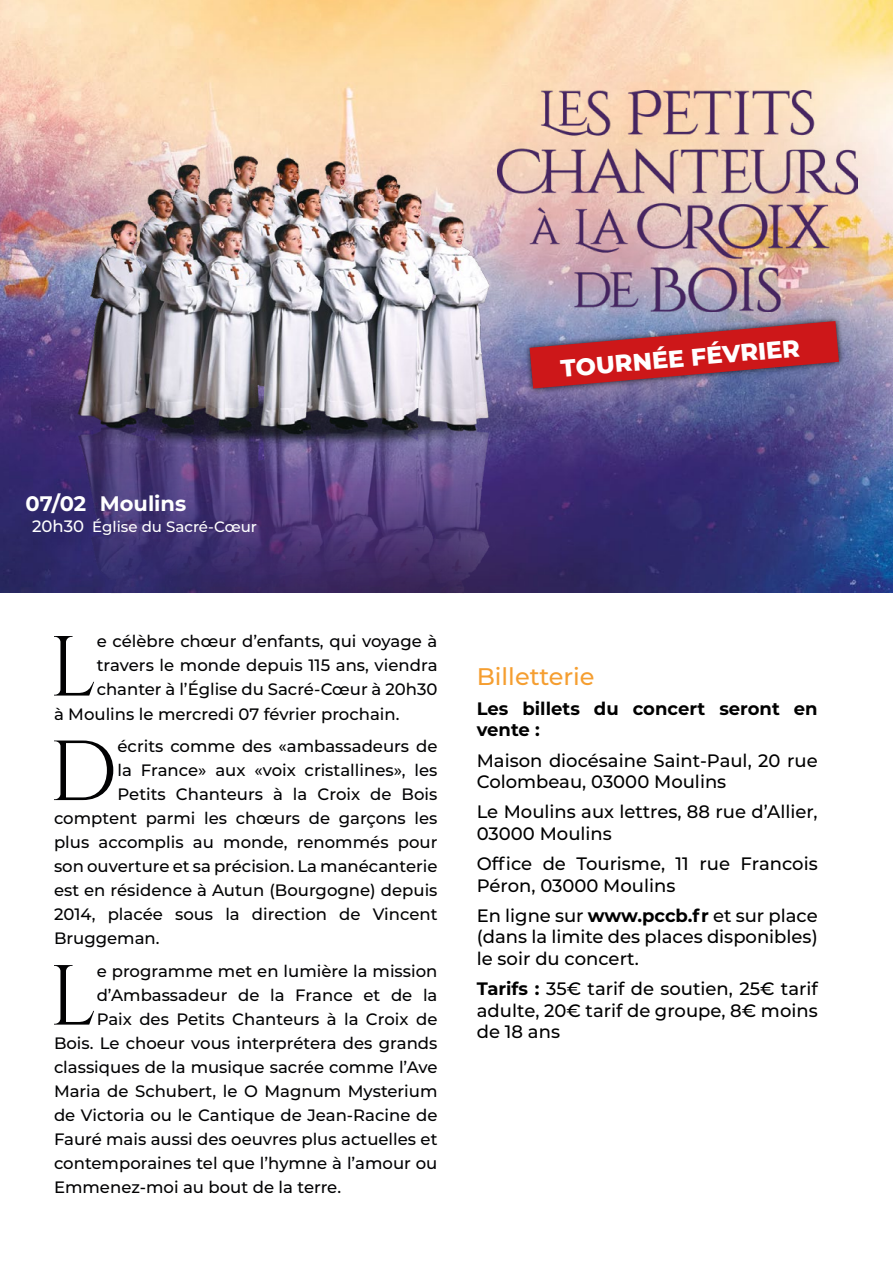
<style>
.page{position:relative;width:893px;height:1263px;background:#fff}
.page>*{position:absolute;margin:0;border:0;box-sizing:border-box;transform-origin:0 0}
.t1{font:85.05px "Cinzel";color:#020203}
.t2{font:800 24px "Montserrat";color:#fff}
.t3{font:500 24px "Montserrat";color:#f59e30}
.t4{font:700 21px "Montserrat";color:#fff}
.t5{font:500 18px/21.6px "Montserrat";color:#000}
.t6{font:700 18px/21.6px "Montserrat";color:#000}
.t7{font:500 16.5px "Montserrat";color:#020203}
.t8{font:500 15px "Montserrat";color:#fff}
.s1{font-size:16.5px}
.s2{font-weight:700}
</style>
<div class="page">
<img style="left:0;top:0;width:893px;height:592px">
<img style="left:32px;top:156px;width:516px;height:437px">
<img style="left:497px;top:90px;width:361px;height:222px">
<div style="left:523px;top:315px;width:322px;height:80px;background:#000;opacity:.75"></div>
<svg style="left:530px;top:321px;width:309px;height:67px;background:#a83d4f"></svg>
<h2 class="t2" style="left:559px;top:351px;width:241px;rotate:-5deg">TOURNÉE FÉVRIER</h2>
<p class="t4" style="left:26px;top:488px;width:162px">07/02 Moulins</p>
<p class="t8" style="left:32px;top:516px;width:226px"><span class="s1">20h30</span> Église du Sacré-Cœur</p>
<h1 class="t1" style="left:49px;top:618px;width:49px">L</h1>
<p class="t7" style="left:97px;top:630px;width:342px">e célèbre chœur d’enfants, qui voyage à</p>
<p class="t7" style="left:97px;top:654px;width:342px">travers le monde depuis 115 ans, viendra</p>
<p class="t7" style="left:97px;top:678px;width:342px">chanter à l’Église du Sacré-Cœur à 20h30</p>
<p class="t7" style="left:54px;top:702px;width:347px">à Moulins le mercredi 07 février prochain.</p>
<h1 class="t1" style="left:49px;top:722px;width:70px">D</h1>
<p class="t7" style="left:118px;top:735px;width:321px">écrits comme des «ambassadeurs de</p>
<p class="t7" style="left:118px;top:759px;width:321px">la France» aux «voix cristallines», les</p>
<p class="t7" style="left:118px;top:783px;width:321px">Petits Chanteurs à la Croix de Bois</p>
<p class="t7" style="left:54px;top:807px;width:385px">comptent parmi les chœurs de garçons les</p>
<p class="t7" style="left:54px;top:831px;width:385px">plus accomplis au monde, renommés pour</p>
<p class="t7" style="left:54px;top:855px;width:385px">son ouverture et sa précision. La manécanterie</p>
<p class="t7" style="left:54px;top:879px;width:385px">est en résidence à Autun (Bourgogne) depuis</p>
<p class="t7" style="left:54px;top:903px;width:385px">2014, placée sous la direction de Vincent</p>
<p class="t7" style="left:54px;top:927px;width:107px">Bruggeman.</p>
<h1 class="t1" style="left:49px;top:947px;width:49px">L</h1>
<p class="t7" style="left:97px;top:959px;width:342px">e programme met en lumière la mission</p>
<p class="t7" style="left:97px;top:983px;width:342px">d’Ambassadeur de la France et de la</p>
<p class="t7" style="left:97px;top:1007px;width:342px">Paix des Petits Chanteurs à la Croix de</p>
<p class="t7" style="left:54px;top:1031px;width:385px">Bois. Le choeur vous interprétera des grands</p>
<p class="t7" style="left:54px;top:1055px;width:385px">classiques de la musique sacrée comme l’Ave</p>
<p class="t7" style="left:54px;top:1079px;width:385px">Maria de Schubert, le O Magnum Mysterium</p>
<p class="t7" style="left:54px;top:1103px;width:385px">de Victoria ou le Cantique de Jean-Racine de</p>
<p class="t7" style="left:54px;top:1127px;width:385px">Fauré mais aussi des oeuvres plus actuelles et</p>
<p class="t7" style="left:54px;top:1151px;width:385px">contemporaines tel que l’hymne à l’amour ou</p>
<p class="t7" style="left:54px;top:1175px;width:289px">Emmenez-moi au bout de la terre.</p>
<h2 class="t3" style="left:477px;top:659px;width:119px">Billetterie</h2>
<p class="t6" style="left:477px;top:697px;width:342px">Les billets du concert seront en vente :</p>
<p class="t5" style="left:477px;top:749px;width:342px">Maison diocésaine Saint-Paul, 20 rue<br>Colombeau, 03000 Moulins</p>
<p class="t5" style="left:477px;top:800px;width:342px">Le Moulins aux lettres, 88 rue d’Allier,<br>03000 Moulins</p>
<p class="t5" style="left:477px;top:852px;width:342px">Office de Tourisme, 11 rue Francois<br>Péron, 03000 Moulins</p>
<p class="t5" style="left:477px;top:904px;width:342px;text-align:justify">En ligne sur <span class="s2">www.pccb.fr</span> et sur place (dans la limite des places disponibles) le soir du concert.</p>
<p class="t5" style="left:477px;top:977px;width:342px;text-align:justify"><span class="s2">Tarifs :</span> 35€ tarif de soutien, 25€ tarif adulte, 20€ tarif de groupe, 8€ moins de 18 ans</p>
</div>
